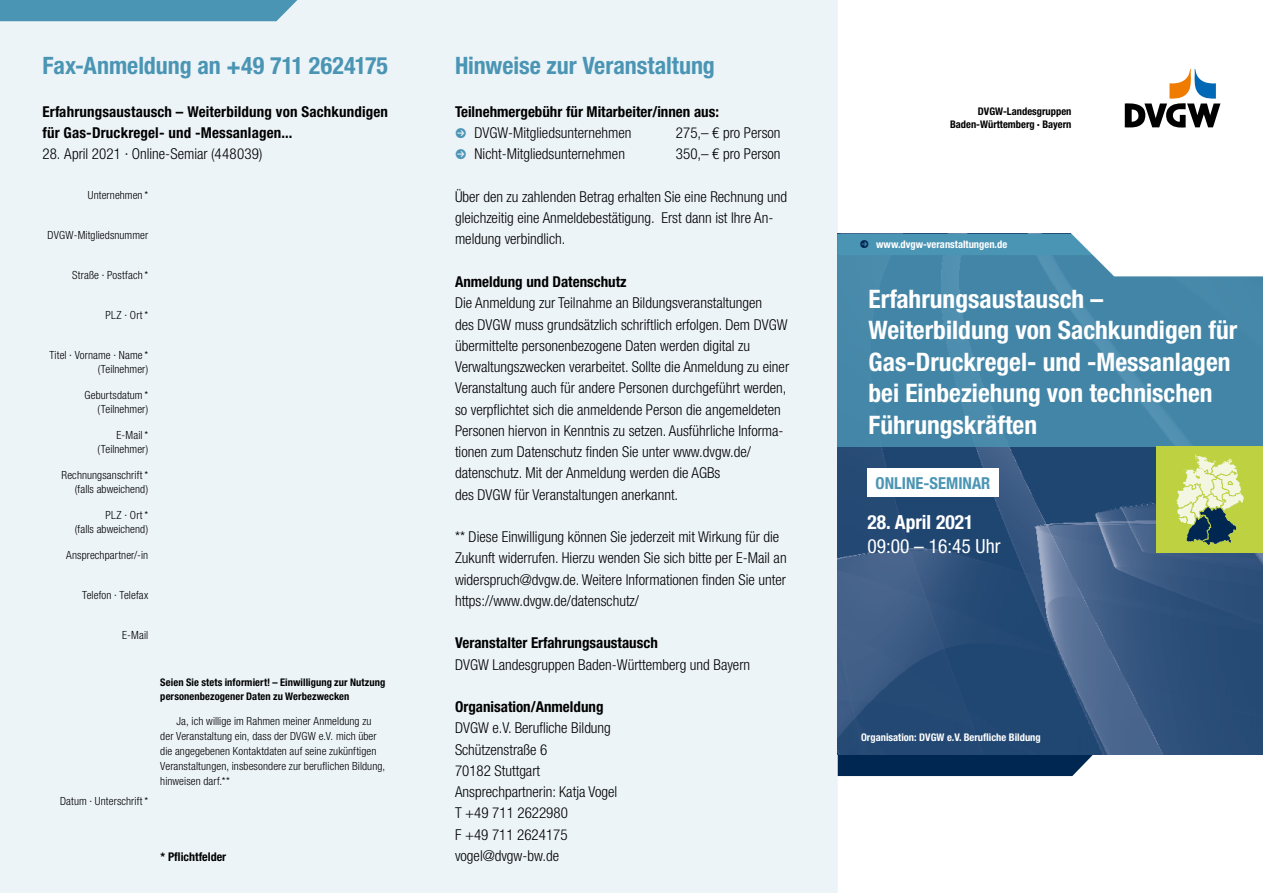
<style>
.page{position:relative;width:1263px;height:893px;background:#fff}
.page>*{position:absolute;margin:0;border:0;box-sizing:border-box;transform-origin:0 0}
.t1{font:700 condensed 25.5px/31.5px "Helvetica Neue LT Pro";color:#fff}
.t2{font:700 condensed 24px "Helvetica Neue LT Pro";letter-spacing:-.005em;color:#4b95b4}
.t3{font:condensed 19.5px "Helvetica Neue LT Pro";color:#fff}
.t4{font:700 condensed 19.5px "Helvetica Neue LT Pro";color:#fff}
.t5{font:700 condensed 16.5px "Helvetica Neue LT Pro";color:#4b95b4}
.t6{font:300 condensed 15px/21.3px "Helvetica Neue LT Std";color:#000}
.t7{font:700 condensed 15px/21.3px "Helvetica Neue LT Pro";letter-spacing:.01em;color:#000}
.t8{font:300 condensed 15px "Helvetica Neue LT Pro";color:#000}
.t9{font:700 condensed 15px "Helvetica Neue LT Std";color:#000}
.t10{font:700 condensed 12px "Helvetica Neue LT Std";color:#000}
.t11{font:300 condensed 11.25px/13.5px "Helvetica Neue LT Std";letter-spacing:.01em;color:#000;text-align:right}
.t12{font:700 condensed 10.5px/13.5px "Helvetica Neue LT Std";letter-spacing:.01em;color:#000}
.t13{font:700 condensed 10.5px "Helvetica Neue LT Pro";color:#fff}
.t14{font:700 condensed 10.5px/12.8px "Helvetica Neue LT Pro";color:#000;text-align:right}
.s1{color:#4b95b4}
.s2{color:#002752}
</style>
<div class="page">
<div style="left:0;top:0;width:838px;height:893px;background:#edf4f8"></div>
<div style="left:0;top:0;width:297px;height:21px;background:#4b95b4"></div>
<div style="left:838px;top:755px;width:255px;height:21px;background:#002752"></div>
<img style="left:838px;top:446px;width:425px;height:309px">
<div style="left:838px;top:234px;width:425px;height:212px;background:#4285a6"></div>
<svg style="left:1125px;top:69px;width:95px;height:59px"></svg>
<svg style="left:838px;top:233px;width:425px;height:43px"></svg>
<div style="left:1157px;top:446px;width:106px;height:107px;background:#bdd141"></div>
<svg style="left:1176px;top:454px;width:68px;height:91px"></svg>
<div style="left:867px;top:468px;width:132px;height:29px;background:#fff"></div>
<h2 class="t2" style="left:43px;top:52px;width:347px">Fax-Anmeldung an +49 711 2624175</h2>
<p class="t7" style="left:43px;top:101px;width:347px">Erfahrungsaustausch – Weiterbildung von Sachkundigen für Gas-Druckregel- und -Messanlagen...</p>
<p class="t8" style="left:43px;top:146px;width:221px">28. April 2021 · Online-Semiar (448039)</p>
<p class="t11" style="left:88px;top:189px;width:62px">Unternehmen *</p>
<p class="t11" style="left:48px;top:229px;width:102px">DVGW-Mitgliedsnummer</p>
<p class="t11" style="left:72px;top:268px;width:78px">Straße · Postfach *</p>
<p class="t11" style="left:106px;top:308px;width:44px">PLZ · Ort*</p>
<p class="t11" style="left:49px;top:348px;width:100px">Titel · Vorname · Name * (Teilnehmer)</p>
<p class="t11" style="left:85px;top:388px;width:65px">Geburtsdatum* (Teilnehmer)</p>
<p class="t11" style="left:98px;top:428px;width:52px">E-Mail* (Teilnehmer)</p>
<p class="t11" style="left:62px;top:468px;width:88px">Rechnungsanschrift* (falls abweichend)</p>
<p class="t11" style="left:75px;top:508px;width:75px">PLZ · Ort*<br>(falls abweichend)</p>
<p class="t11" style="left:66px;top:548px;width:84px">Ansprechpartner/-in</p>
<p class="t11" style="left:82px;top:588px;width:68px">Telefon · Telefax</p>
<p class="t11" style="left:122px;top:628px;width:28px">E-Mail</p>
<p class="t11" style="left:60px;top:794px;width:90px">Datum · Unterschrift*</p>
<p class="t12" style="left:160px;top:676px;width:226px">Seien Sie stets informiert! – Einwilligung zur Nutzung personenbezogener Daten zu Werbezwecken</p>
<p class="t11" style="left:160px;top:714px;width:226px;line-height:15px;text-align:left;text-indent:16px">Ja, ich willige im Rahmen meiner Anmeldung zu der Veranstaltung ein, dass der DVGW e.V. mich über die angegebenen Kontaktdaten auf seine zukünftigen Veranstaltungen, insbesondere zur beruflichen Bildung, hinweisen darf.**</p>
<p class="t10" style="left:161px;top:850px;width:67px">* Pflichtfelder</p>
<h2 class="t2" style="left:455px;top:52px;width:261px">Hinweise zur Veranstaltung</h2>
<p class="t7" style="left:455px;top:101px;width:265px">Teilnehmergebühr für Mitarbeiter/innen aus:</p>
<p class="t8" style="left:455px;top:124px;width:178px"><span class="s1">●</span> DVGW-Mitgliedsunternehmen</p>
<p class="t8" style="left:676px;top:124px;width:106px">275,– € pro Person</p>
<p class="t8" style="left:455px;top:146px;width:171px"><span class="s1">●</span> Nicht-Mitgliedsunternehmen</p>
<p class="t8" style="left:676px;top:146px;width:106px">350,– € pro Person</p>
<p class="t6" style="left:455px;top:186px;width:334px">Über den zu zahlenden Betrag erhalten Sie eine Rechnung und gleichzeitig eine Anmeldebestätigung. Erst dann ist Ihre An&shy;meldung verbindlich.</p>
<p class="t9" style="left:455px;top:273px;width:173px">Anmeldung und Datenschutz</p>
<p class="t6" style="left:455px;top:292px;width:336px">Die Anmeldung zur Teilnahme an Bildungsveranstaltungen<br>des DVGW muss grundsätzlich schriftlich erfolgen. Dem DVGW übermittelte personenbezogene Daten werden digital zu Verwaltungszwecken verarbeitet. Sollte die Anmeldung zu einer Veranstaltung auch für andere Personen durchgeführt werden, so verpflichtet sich die anmeldende Person die angemeldeten Personen hiervon in Kenntnis zu setzen. Ausführliche Informa&shy;tionen zum Datenschutz finden Sie unter www.dvgw.de/ datenschutz. Mit der Anmeldung werden die AGBs<br>des DVGW für Veranstaltungen anerkannt.</p>
<p class="t6" style="left:455px;top:526px;width:333px">** Diese Einwilligung können Sie jederzeit mit Wirkung für die Zukunft widerrufen. Hierzu wenden Sie sich bitte per E-Mail an widerspruch@dvgw.de. Weitere Informationen finden Sie unter https://www.dvgw.de/datenschutz/</p>
<p class="t9" style="left:455px;top:634px;width:204px">Veranstalter Erfahrungsaustausch</p>
<p class="t6" style="left:455px;top:654px;width:297px">DVGW Landesgruppen Baden-Württemberg und Bayern</p>
<p class="t9" style="left:455px;top:698px;width:150px">Organisation/Anmeldung</p>
<p class="t6" style="left:455px;top:717px;width:164px">DVGW e.V. Berufliche Bildung<br>Schützenstraße 6<br>70182 Stuttgart<br>Ansprechpartnerin: Katja Vogel<br>T +49 711 2622980<br>F +49 711 2624175 vogel@dvgw-bw.de</p>
<p class="t14" style="left:950px;top:105px;width:123px">DVGW-Landesgruppen<br>Baden-Württemberg · Bayern</p>
<p class="t13" style="left:860px;top:238px;width:149px"><span class="s2">●</span> www.dvgw-veranstaltungen.de</p>
<h1 class="t1" style="left:868px;top:283px;width:370px">Erfahrungsaustausch –<br>Weiterbildung von Sachkundigen für<br>Gas-Druckregel- und -Messanlagen bei Einbeziehung von technischen<br>Führungskräften</h1>
<p class="t5" style="left:875px;top:473px;width:116px">ONLINE-SEMINAR</p>
<h3 class="t4" style="left:867px;top:511px;width:107px">28. April 2021</h3>
<h3 class="t3" style="left:867px;top:534px;width:134px">09:00 – 16:45 Uhr</h3>
<p class="t13" style="left:861px;top:731px;width:181px">Organisation: DVGW e.V. Berufliche Bildung</p>
</div>
